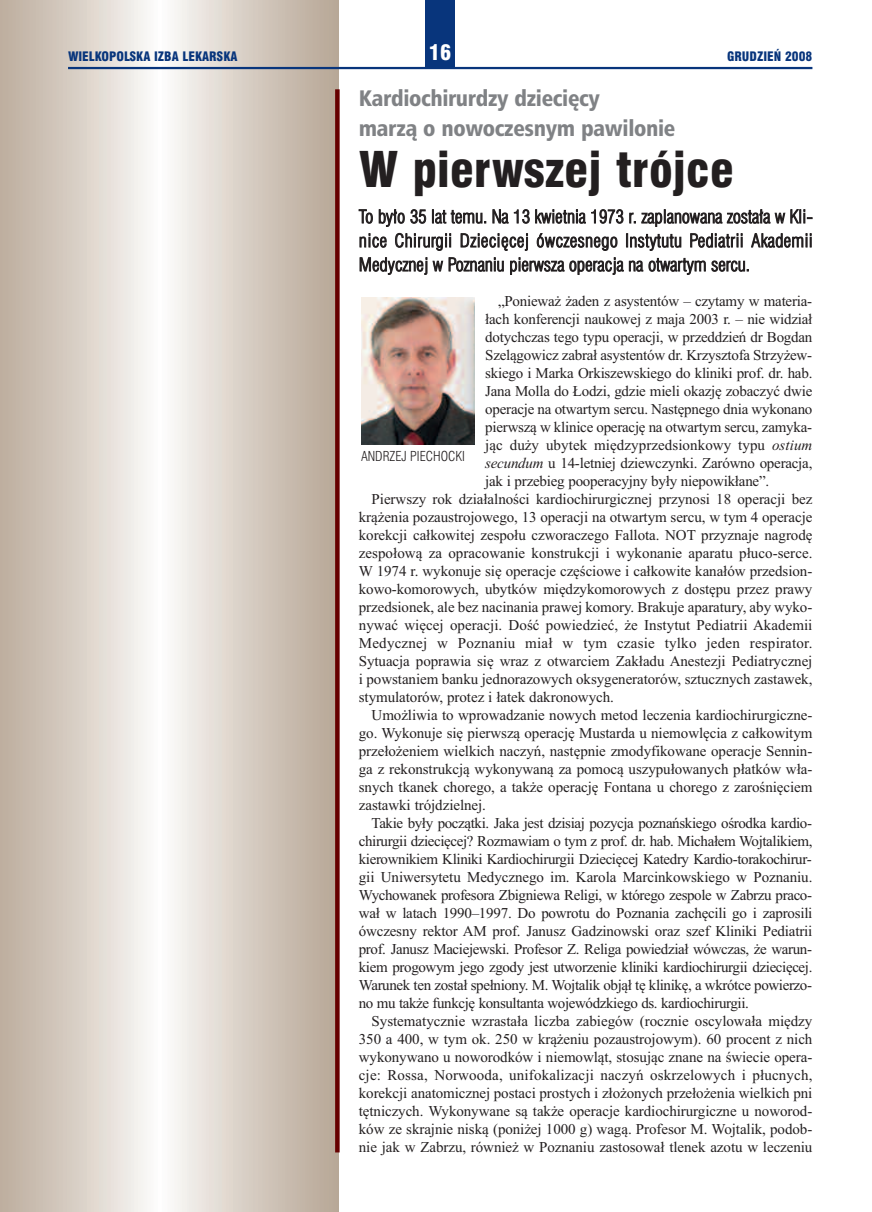
<style>
.page{position:relative;width:872px;height:1212px;background:#fff}
.page>*{position:absolute;margin:0;border:0;box-sizing:border-box;transform-origin:0 0}
.t1{font:48px "Swis 721 Blk Cn EU";letter-spacing:.005em;color:#231f20}
.t2{font:22.5px/30px "Humnst 777 Blk Cn EU";letter-spacing:-.015em;color:#808285}
.t3{font:21px "Swis 721 Blk Cn EU";color:#fff}
.t4{font:18px/24px "Swis 721 Lt Cn EU";color:#231f20;text-align:justify}
.t5{font:15px "Times New Roman";letter-spacing:-.005em;color:#231f20}
.t6{font:15px "Times New Roman";letter-spacing:-.025em;color:#231f20}
.t7{font:15px "Times New Roman";letter-spacing:.015em;color:#231f20}
.t8{font:13.5px "Swis 721 Lt Cn EU";color:#231f20}
.t9{font:12.75px "Swis 721 Blk Cn EU";color:#08357c}
.s1{font-style:italic}
</style>
<div class="page">
<svg style="left:0;top:0;width:338px;height:1212px;background:#dad1c8"></svg>
<hr style="left:68px;top:67px;width:744px;height:2px;background:#08357c">
<div style="left:425px;top:0;width:30px;height:68px;background:#08357c"></div>
<div style="left:335px;top:89px;width:5px;height:1063px;background:#600"></div>
<img style="left:361px;top:298px;width:113px;height:146px">
<p class="t9" style="left:68px;top:48px;width:171px">WIELKOPOLSKA IZBA LEKARSKA</p>
<h3 class="t3" style="left:429px;top:40px;width:24px">16</h3>
<p class="t9" style="left:727px;top:48px;width:87px">GRUDZIEŃ 2008</p>
<h2 class="t2" style="left:359px;top:83px;width:318px">Kardiochirurdzy dziecięcy<br>marzą o nowoczesnym pawilonie</h2>
<h1 class="t1" style="left:359px;top:139px;width:377px">W pierwszej trójce</h1>
<p class="t4" style="left:359px;top:205px;width:455px">To było 35 lat temu. Na 13 kwietnia 1973 r. zaplanowana została w Kli&shy;nice Chirurgii Dziecięcej ówczesnego Instytutu Pediatrii Akademii Medycznej w Poznaniu pierwsza operacja na otwartym sercu.</p>
<p class="t5" style="left:498px;top:292px;width:316px">„Ponieważ żaden z asystentów – czytamy w materia-</p>
<p class="t5" style="left:485px;top:310px;width:329px">łach konferencji naukowej z maja 2003 r. – nie widział</p>
<p class="t5" style="left:485px;top:328px;width:329px">dotychczas tego typu operacji, w przeddzień dr Bogdan</p>
<p class="t5" style="left:485px;top:346px;width:328px">Szelągowicz zabrał asystentów dr. Krzysztofa Strzyżew-</p>
<p class="t5" style="left:485px;top:364px;width:329px">skiego i Marka Orkiszewskiego do kliniki prof. dr. hab.</p>
<p class="t5" style="left:485px;top:382px;width:329px">Jana Molla do Łodzi, gdzie mieli okazję zobaczyć dwie</p>
<p class="t5" style="left:485px;top:400px;width:329px">operacje na otwartym sercu. Następnego dnia wykonano</p>
<p class="t5" style="left:485px;top:418px;width:328px">pierwszą w klinice operację na otwartym sercu, zamyka-</p>
<p class="t5" style="left:485px;top:436px;width:329px">jąc duży ubytek międzyprzedsionkowy typu <span class="s1">ostium</span></p>
<p class="t5" style="left:485px;top:454px;width:329px"><span class="s1">secundum</span> u 14-letniej dziewczynki. Zarówno operacja,</p>
<p class="t5" style="left:485px;top:472px;width:285px">jak i przebieg pooperacyjny były niepowikłane”.</p>
<p class="t5" style="left:371px;top:490px;width:442px">Pierwszy rok działalności kardiochirurgicznej przynosi 18 operacji bez</p>
<p class="t5" style="left:359px;top:508px;width:455px">krążenia pozaustrojowego, 13 operacji na otwartym sercu, w tym 4 operacje</p>
<p class="t5" style="left:359px;top:526px;width:455px">korekcji całkowitej zespołu czworaczego Fallota. NOT przyznaje nagrodę</p>
<p class="t5" style="left:359px;top:544px;width:455px">zespołową za opracowanie konstrukcji i wykonanie aparatu płuco-serce.</p>
<p class="t5" style="left:359px;top:562px;width:455px">W 1974 r. wykonuje się operacje częściowe i całkowite kanałów przedsion-</p>
<p class="t5" style="left:359px;top:580px;width:455px">kowo-komorowych, ubytków międzykomorowych z dostępu przez prawy</p>
<p class="t5" style="left:359px;top:598px;width:455px">przedsionek, ale bez nacinania prawej komory. Brakuje aparatury, aby wyko-</p>
<p class="t5" style="left:359px;top:616px;width:455px">nywać więcej operacji. Dość powiedzieć, że Instytut Pediatrii Akademii</p>
<p class="t7" style="left:359px;top:634px;width:455px">Medycznej w Poznaniu miał w tym czasie tylko jeden respirator.</p>
<p class="t5" style="left:359px;top:652px;width:455px">Sytuacja poprawia się wraz z otwarciem Zakładu Anestezji Pediatrycznej</p>
<p class="t5" style="left:359px;top:670px;width:455px">i powstaniem banku jednorazowych oksygeneratorów, sztucznych zastawek,</p>
<p class="t5" style="left:359px;top:688px;width:256px">stymulatorów, protez i łatek dakronowych.</p>
<p class="t5" style="left:371px;top:706px;width:442px">Umożliwia to wprowadzanie nowych metod leczenia kardiochirurgiczne-</p>
<p class="t5" style="left:359px;top:724px;width:455px">go. Wykonuje się pierwszą operację Mustarda u niemowlęcia z całkowitym</p>
<p class="t5" style="left:359px;top:742px;width:455px">przełożeniem wielkich naczyń, następnie zmodyfikowane operacje Sennin-</p>
<p class="t5" style="left:359px;top:760px;width:455px">ga z rekonstrukcją wykonywaną za pomocą uszypułowanych płatków wła-</p>
<p class="t5" style="left:359px;top:778px;width:455px">snych tkanek chorego, a także operację Fontana u chorego z zarośnięciem</p>
<p class="t5" style="left:359px;top:796px;width:129px">zastawki trójdzielnej.</p>
<p class="t6" style="left:371px;top:814px;width:442px">Takie były początki. Jaka jest dzisiaj pozycja poznańskiego ośrodka kardio-</p>
<p class="t6" style="left:359px;top:832px;width:455px">chirurgii dziecięcej? Rozmawiam o tym z prof. dr. hab. Michałem Wojtalikiem,</p>
<p class="t6" style="left:359px;top:850px;width:454px">kierownikiem Kliniki Kardiochirurgii Dziecięcej Katedry Kardio-torakochirur-</p>
<p class="t5" style="left:359px;top:868px;width:455px">gii Uniwersytetu Medycznego im. Karola Marcinkowskiego w Poznaniu.</p>
<p class="t6" style="left:359px;top:886px;width:455px">Wychowanek profesora Zbigniewa Religi, w którego zespole w Zabrzu praco-</p>
<p class="t5" style="left:359px;top:904px;width:455px">wał w latach 1990–1997. Do powrotu do Poznania zachęcili go i zaprosili</p>
<p class="t5" style="left:359px;top:922px;width:455px">ówczesny rektor AM prof. Janusz Gadzinowski oraz szef Kliniki Pediatrii</p>
<p class="t6" style="left:359px;top:940px;width:455px">prof. Janusz Maciejewski. Profesor Z. Religa powiedział wówczas, że warun-</p>
<p class="t6" style="left:359px;top:958px;width:455px">kiem progowym jego zgody jest utworzenie kliniki kardiochirurgii dziecięcej.</p>
<p class="t6" style="left:359px;top:976px;width:455px">Warunek ten został spełniony. M. Wojtalik objął tę klinikę, a wkrótce powierzo-</p>
<p class="t6" style="left:359px;top:994px;width:391px">no mu także funkcję konsultanta wojewódzkiego ds. kardiochirurgii.</p>
<p class="t5" style="left:371px;top:1012px;width:442px">Systematycznie wzrastała liczba zabiegów (rocznie oscylowała między</p>
<p class="t5" style="left:359px;top:1030px;width:455px">350 a 400, w tym ok. 250 w krążeniu pozaustrojowym). 60 procent z nich</p>
<p class="t5" style="left:359px;top:1048px;width:455px">wykonywano u noworodków i niemowląt, stosując znane na świecie opera-</p>
<p class="t5" style="left:359px;top:1066px;width:455px">cje: Rossa, Norwooda, unifokalizacji naczyń oskrzelowych i płucnych,</p>
<p class="t5" style="left:359px;top:1084px;width:455px">korekcji anatomicznej postaci prostych i złożonych przełożenia wielkich pni</p>
<p class="t5" style="left:359px;top:1102px;width:455px">tętniczych. Wykonywane są także operacje kardiochirurgiczne u noworod-</p>
<p class="t5" style="left:359px;top:1120px;width:455px">ków ze skrajnie niską (poniżej 1000 g) wagą. Profesor M. Wojtalik, podob-</p>
<p class="t5" style="left:359px;top:1138px;width:455px">nie jak w Zabrzu, również w Poznaniu zastosował tlenek azotu w leczeniu</p>
<p class="t8" style="left:361px;top:448px;width:105px">ANDRZEJ PIECHOCKI</p>
</div>
